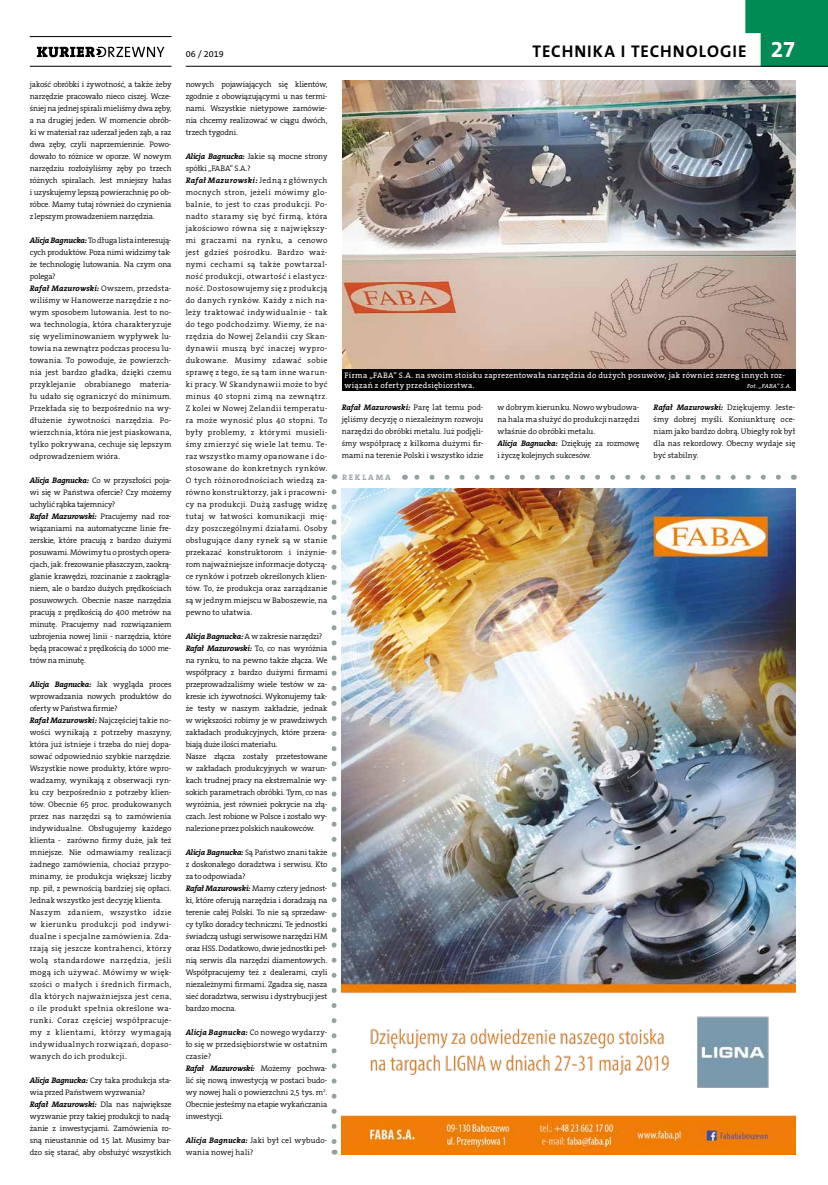
<style>
.page{position:relative;width:828px;height:1185px;background:#fff}
.page>*{position:absolute;margin:0;border:0;box-sizing:border-box;transform-origin:0 0}
.t1{font:700 23px "The Sans B HT7";color:#fff}
.t2{font:700 17px "The Sans B HT7";letter-spacing:.06em;color:#000}
.t3{font:9px "The Sans B HT5 Plain";letter-spacing:-.005em;color:#000}
.t4{font:300 8px/12px "The Serif B HT4";color:#000;text-align:justify}
.t5{font:300 8px/12px "The Serif B HT4";letter-spacing:.025em;color:#000}
.t6{font:300 8px/12px "The Serif B HT4";letter-spacing:-.02em;color:#000}
.t7{font:italic 700 8px "The Serif B HT7";letter-spacing:-.015em;color:#000}
.t8{font:8px/9.6px "The Serif B HT5 Plain";letter-spacing:.03em;color:#fff}
.t9{font:300 8px/12px "The Serif B HT4";letter-spacing:.02em;color:#000}
.t10{font:italic 700 8px "The Serif B HT7";letter-spacing:.015em;color:#000}
.t11{font:italic 700 8px "The Serif B HT7";letter-spacing:.04em;color:#000}
.t12{font:700 8px "The Serif B HT7";letter-spacing:.23em;color:#95a0a2}
.t13{font:italic 6px "The Serif B LT5 Plain";letter-spacing:.03em;color:#fff}
.s1{font-family:"The Serif B HT7";font-weight:700;font-style:italic}
.s2{font-family:"The Serif B HT4";font-weight:300;font-style:normal}
</style>
<div class="page">
<svg style="left:745px;top:0;width:83px;height:66px;background:#189564"></svg>
<svg style="left:37px;top:47px;width:127px;height:10px"></svg>
<hr style="left:30px;top:66px;width:141px;height:1px;background:#000">
<hr style="left:30px;top:36px;width:141px;height:1px;background:#000">
<hr style="left:186px;top:66px;width:642px;height:1px;background:#000">
<svg style="left:414px;top:475px;width:364px;height:5px"></svg>
<svg style="left:331px;top:492px;width:5px;height:663px"></svg>
<img style="left:342px;top:80px;width:454px;height:289px">
<img style="left:342px;top:488px;width:453px;height:667px">
<div style="left:342px;top:369px;width:453px;height:21px;background:#000"></div>
<p class="t4" style="left:30px;top:78px;width:143px">jakość obróbki i żywotność, a także żeby narzędzie pracowało nieco ciszej. Wcze&shy;śniej na jednej spirali mieliśmy dwa zęby, a na drugiej jeden. W momencie obrób&shy;ki w materiał raz uderzał jeden ząb, a raz dwa zęby, czyli naprzemiennie. Powo&shy;dowało to różnice w oporze. W nowym narzędziu rozłożyliśmy zęby po trzech różnych spiralach. Jest mniejszy hałas i uzyskujemy lepszą powierzchnię po ob&shy;róbce. Mamy tutaj również do czynienia z lepszym prowadzeniem narzędzia.</p>
<p class="t4" style="left:30px;top:234px;width:143px"><span class="s1">Alicja Bagnucka:</span> To długa lista interesują&shy;cych produktów. Poza nimi widzimy tak&shy;że technologię lutowania. Na czym ona polega?</p>
<p class="t10" style="left:30px;top:283px;width:143px">Rafał Mazurowski: <span class="s2">Owszem, przedsta-</span></p>
<p class="t4" style="left:30px;top:294px;width:143px">wiliśmy w Hanowerze narzędzie z no&shy;wym sposobem lutowania. Jest to no&shy;wa technologia, która charakteryzuje się wyeliminowaniem wypływek lu&shy;towia na zewnątrz podczas procesu lu&shy;towania. To powoduje, że powierzch&shy;nia jest bardzo gładka, dzięki czemu przyklejanie obrabianego materia&shy;łu udało się ograniczyć do minimum.<br>Przekłada się to bezpośrednio na wy&shy;dłużenie żywotności narzędzia. Po&shy;wierzchnia, która nie jest piaskowana, tylko pokrywana, cechuje się lepszym odprowadzeniem wióra.</p>
<p class="t4" style="left:30px;top:474px;width:143px"><span class="s1">Alicja Bagnucka:</span> Co w przyszłości poja&shy;wi się w Państwa ofercie? Czy możemy uchylić rąbka tajemnicy?</p>
<p class="t7" style="left:30px;top:511px;width:143px">Rafał Mazurowski: <span class="s2">Pracujemy nad roz-</span></p>
<p class="t4" style="left:30px;top:522px;width:143px">wiązaniami na automatyczne linie fre&shy;zerskie, które pracują z bardzo dużymi posuwami. Mówimy tu o prostych opera&shy;cjach, jak: frezowanie płaszczyzn, zaokrą&shy;glanie krawędzi, rozcinanie z zaokrągla&shy;niem, ale o bardzo dużych prędkościach posuwowych. Obecnie nasze narzędzia pracują z prędkością do 400 metrów na minutę. Pracujemy nad rozwiązaniem uzbrojenia nowej linii - narzędzia, które będą pracować z prędkością do 1000 me&shy;trów na minutę.</p>
<p class="t5" style="left:30px;top:678px;width:143px"><span class="s1">Alicja Bagnucka:</span> Jak wygląda proces wprowadzania nowych produktów do oferty w Państwa firmie?<br><span class="s1">Rafał Mazurowski:</span> Najczęściej takie no&shy;wości wynikają z potrzeby maszyny, która już istnieje i trzeba do niej dopa&shy;sować odpowiednio szybkie narzędzie.<br>Wszystkie nowe produkty, które wpro&shy;wadzamy, wynikają z obserwacji ryn&shy;ku czy bezpośrednio z potrzeby klien&shy;tów. Obecnie 65 proc. produkowanych przez nas narzędzi są to zamówienia indywidualne. Obsługujemy każdego klienta - zarówno firmy duże, jak też mniejsze. Nie odmawiamy realizacji żadnego zamówienia, chociaż przypo&shy;minamy, że produkcja większej liczby np. pił, z pewnością bardziej się opłaci.<br>Jednak wszystko jest decyzję klienta.<br>Naszym zdaniem, wszystko idzie w kierunku produkcji pod indywi&shy;dualne i specjalne zamówienia. Zda&shy;rzają się jeszcze kontrahenci, którzy wolą standardowe narzędzia, jeśli mogą ich używać. Mówimy w więk&shy;szości o małych i średnich firmach, dla których najważniejsza jest cena, o ile produkt spełnia określone wa&shy;runki. Coraz częściej współpracuje&shy;my z klientami, którzy wymagają indywidualnych rozwiązań, dopaso&shy;wanych do ich produkcji.</p>
<p class="t4" style="left:30px;top:1074px;width:143px"><span class="s1">Alicja Bagnucka:</span> Czy taka produkcja sta&shy;wia przed Państwem wyzwania?</p>
<p class="t7" style="left:30px;top:1099px;width:143px">Rafał Mazurowski: <span class="s2">Dla nas największe</span></p>
<p class="t4" style="left:30px;top:1110px;width:143px">wyzwanie przy takiej produkcji to nadą&shy;żanie z inwestycjami. Zamówienia ro&shy;sną nieustannie od 15 lat. Musimy bar&shy;dzo się starać, aby obsłużyć wszystkich</p>
<p class="t3" style="left:186px;top:48px;width:39px">06 / 2019</p>
<h2 class="t2" style="left:532px;top:40px;width:215px">TECHNIKA I TECHNOLOGIE</h2>
<h1 class="t1" style="left:770px;top:34px;width:26px">27</h1>
<p class="t4" style="left:186px;top:78px;width:143px">nowych pojawiających się klientów, zgodnie z obowiązującymi u nas termi&shy;nami. Wszystkie nietypowe zamówie&shy;nia chcemy realizować w ciągu dwóch, trzech tygodni.</p>
<p class="t4" style="left:186px;top:150px;width:143px"><span class="s1">Alicja Bagnucka:</span> Jakie są mocne strony spółki „FABA” S.A.?</p>
<p class="t11" style="left:186px;top:175px;width:143px">Rafał Mazurowski: <span class="s2">Jedną z głównych</span></p>
<p class="t4" style="left:186px;top:186px;width:143px">mocnych stron, jeżeli mówimy glo&shy;balnie, to jest to czas produkcji. Po&shy;nadto staramy się być firmą, która jakościowo równa się z największy&shy;mi graczami na rynku, a cenowo jest gdzieś pośrodku. Bardzo waż&shy;nymi cechami są także powtarzal&shy;ność produkcji, otwartość i elastycz&shy;ność. Dostosowujemy się z produkcją do danych rynków. Każdy z nich na&shy;leży traktować indywidualnie - tak do tego podchodzimy. Wiemy, że na&shy;rzędzia do Nowej Zelandii czy Skan&shy;dynawii muszą być inaczej wypro&shy;dukowane. Musimy zdawać sobie sprawę z tego, że są tam inne warun&shy;ki pracy. W Skandynawii może to być minus 40 stopni zimą na zewnątrz.<br>Z kolei w Nowej Zelandii temperatu&shy;ra może wynosić plus 40 stopni. To były problemy, z którymi musieli&shy;śmy zmierzyć się wiele lat temu. Te&shy;raz wszystko mamy opanowane i do&shy;stosowane do konkretnych rynków.<br>O tych różnorodnościach wiedzą za&shy;równo konstruktorzy, jak i pracowni&shy;cy na produkcji. Dużą zasługę widzę tutaj w łatwości komunikacji mię&shy;dzy poszczególnymi działami. Osoby obsługujące dany rynek są w stanie przekazać konstruktorom i inżynie&shy;rom najważniejsze informacje dotyczą&shy;ce rynków i potrzeb określonych klien&shy;tów. To, że produkcja oraz zarządzanie są w jednym miejscu w Baboszewie, na pewno to ułatwia.</p>
<p class="t4" style="left:186px;top:630px;width:138px"><span class="s1">Alicja Bagnucka:</span> A w zakresie narzędzi?</p>
<p class="t7" style="left:186px;top:643px;width:143px">Rafał Mazurowski: <span class="s2">To, co nas wyróżnia</span></p>
<p class="t6" style="left:186px;top:654px;width:143px">na rynku, to na pewno także złącza. We współpracy z bardzo dużymi firmami przeprowadzaliśmy wiele testów w za&shy;kresie ich żywotności. Wykonujemy tak&shy;że testy w naszym zakładzie, jednak w większości robimy je w prawdziwych zakładach produkcyjnych, które przera&shy;biają duże ilości materiału.<br>Nasze złącza zostały przetestowane w zakładach produkcyjnych w warun&shy;kach trudnej pracy na ekstremalnie wy&shy;sokich parametrach obróbki. Tym, co nas wyróżnia, jest również pokrycie na złą&shy;czach. Jest robione w Polsce i zostało wy&shy;nalezione przez polskich naukowców.</p>
<p class="t4" style="left:186px;top:846px;width:143px;text-align:left"><span class="s1">Alicja Bagnucka:</span> Są Państwo znani także z doskonałego doradztwa i serwisu. Kto za to odpowiada?<br><span class="s1">Rafał Mazurowski:</span> Mamy cztery jednost&shy;ki, które oferują narzędzia i doradzają na terenie całej Polski. To nie są sprzedaw&shy;cy tylko doradcy techniczni. Te jednostki świadczą usługi serwisowe narzędzi HM oraz HSS. Dodatkowo, dwie jednostki peł&shy;nią serwis dla narzędzi diamentowych.<br>Współpracujemy też z dealerami, czyli niezależnymi firmami. Zgadza się, nasza sieć doradztwa, serwisu i dystrybucji jest bardzo mocna.</p>
<p class="t4" style="left:186px;top:1026px;width:143px"><span class="s1">Alicja Bagnucka:</span> Co nowego wydarzy&shy;ło się w przedsiębiorstwie w ostatnim czasie?</p>
<p class="t7" style="left:186px;top:1063px;width:143px">Rafał Mazurowski: <span class="s2">Możemy pochwa-</span></p>
<p class="t4" style="left:186px;top:1074px;width:143px">lić się nową inwestycją w postaci budo&shy;wy nowej hali o powierzchni 2,5 tys. m<sup>2</sup>.<br>Obecnie jesteśmy na etapie wykańczania inwestycji.</p>
<p class="t9" style="left:186px;top:1134px;width:143px"><span class="s1">Alicja Bagnucka:</span> Jaki był cel wybudo&shy;wania nowej hali?</p>
<p class="t8" style="left:344px;top:370px;width:442px">Firma „FABA” S.A. na swoim stoisku zaprezentowała narzędzia do dużych posuwów, jak również szereg innych roz&shy;wiązań z oferty przedsiębiorstwa.</p>
<p class="t13" style="left:747px;top:382px;width:46px">Fot. „FABA” S.A.</p>
<p class="t7" style="left:342px;top:402px;width:143px">Rafał Mazurowski: <span class="s2">Parę lat temu pod-</span></p>
<p class="t4" style="left:342px;top:413px;width:143px">jęliśmy decyzję o niezależnym rozwoju narzędzi do obróbki metalu. Już podjęli&shy;śmy współpracę z kilkoma dużymi fir&shy;mami na terenie Polski i wszystko idzie</p>
<p class="t4" style="left:497px;top:401px;width:143px;text-align:left">w dobrym kierunku. Nowo wybudowa&shy;na hala ma służyć do produkcji narzędzi właśnie do obróbki metalu.<br><span class="s1">Alicja Bagnucka:</span> Dziękuję za rozmowę i życzę kolejnych sukcesów.</p>
<p class="t4" style="left:653px;top:401px;width:143px"><span class="s1">Rafał Mazurowski:</span> Dziękujemy. Jeste&shy;śmy dobrej myśli. Koniunkturę oce&shy;niam jako bardzo dobrą. Ubiegły rok był dla nas rekordowy. Obecny wydaje się być stabilny.</p>
<p class="t12" style="left:342px;top:472px;width:50px">REKLAMA</p>
</div>
